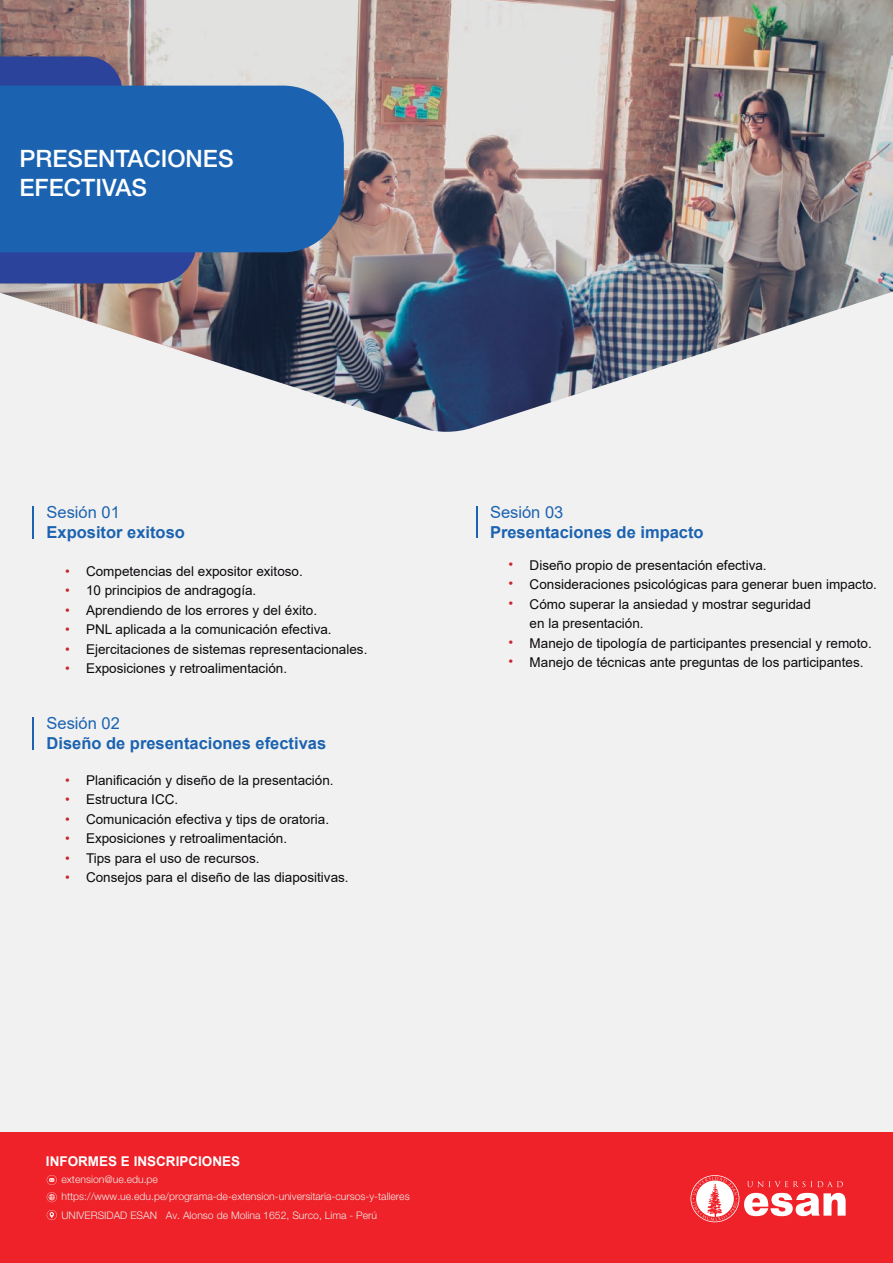
<style>
.page{position:relative;width:893px;height:1263px;background:#f2f1f1}
.page>*{position:absolute;margin:0;border:0;box-sizing:border-box;transform-origin:0 0}
.t1{font:500 24px/28.8px "Helvetica Neue";color:#fff}
.t2{font:700 16.5px "Arial";color:#1b63b0}
.t3{font:16.5px "Arial";color:#1b63b0}
.t4{font:13.5px/19.5px "Arial";color:#0b090c}
.t5{font:700 13.5px "Arial";color:#fff}
.t6{font:13.5px/19.5px "Arial";color:#c8282d;text-align:justify}
.t7{font:300 10.5px/17.2px "Helvetica Neue";color:#ecedec}
</style>
<div class="page">
<img style="left:0;top:0;width:893px;height:432px">
<svg style="left:0;top:56px;width:122px;height:30px;background:#344797"></svg>
<svg style="left:0;top:252px;width:196px;height:31px;background:#314699"></svg>
<div style="left:0;top:86px;width:344px;height:166px;background:#1b63b0"></div>
<hr style="left:32px;top:506px;width:2px;height:32px;background:#1b63b0">
<hr style="left:32px;top:717px;width:2px;height:32px;background:#1b63b0">
<hr style="left:476px;top:506px;width:1px;height:31px;background:#1b63b0">
<div style="left:0;top:1132px;width:893px;height:131px;background:#ee2228"></div>
<svg style="left:690px;top:1175px;width:156px;height:47px"></svg>
<svg style="left:47px;top:1210px;width:10px;height:10px"></svg>
<svg style="left:47px;top:1175px;width:10px;height:10px"></svg>
<svg style="left:47px;top:1192px;width:10px;height:10px"></svg>
<h1 class="t1" style="left:20px;top:144px;width:216px">PRESENTACIONES<br>EFECTIVAS</h1>
<p class="t3" style="left:47px;top:501px;width:75px">Sesión 01</p>
<p class="t2" style="left:47px;top:520px;width:140px">Expositor exitoso</p>
<p class="t4" style="left:86px;top:561px;width:283px">Competencias del expositor exitoso.<br>10 principios de andragogía.<br>Aprendiendo de los errores y del éxito.<br>PNL aplicada a la comunicación efectiva.<br>Ejercitaciones de sistemas representacionales.<br>Exposiciones y retroalimentación.</p>
<p class="t6" style="left:65px;top:561px;width:6px">• • • • • •</p>
<p class="t3" style="left:47px;top:712px;width:75px">Sesión 02</p>
<p class="t2" style="left:47px;top:731px;width:281px">Diseño de presentaciones efectivas</p>
<p class="t4" style="left:86px;top:770px;width:264px">Planificación y diseño de la presentación.<br>Estructura ICC.<br>Comunicación efectiva y tips de oratoria.<br>Exposiciones y retroalimentación.<br>Tips para el uso de recursos.<br>Consejos para el diseño de las diapositivas.</p>
<p class="t6" style="left:65px;top:770px;width:6px">• • • • • •</p>
<p class="t3" style="left:490px;top:501px;width:75px">Sesión 03</p>
<p class="t2" style="left:490px;top:520px;width:215px">Presentaciones de impacto</p>
<p class="t4" style="left:530px;top:555px;width:349px">Diseño propio de presentación efectiva.<br>Consideraciones psicológicas para generar buen impacto.<br>Cómo superar la ansiedad y mostrar seguridad<br>en la presentación.<br>Manejo de tipología de participantes presencial y remoto.<br>Manejo de técnicas ante preguntas de los participantes.</p>
<p class="t6" style="left:509px;top:554px;width:6px">• • •</p>
<p class="t6" style="left:509px;top:632px;width:6px">• •</p>
<p class="t5" style="left:46px;top:1152px;width:196px">INFORMES E INSCRIPCIONES</p>
<p class="t7" style="left:61px;top:1170px;width:350px">extension@ue.edu.pe https://www.ue.edu.pe/programa-de-extension-universitaria-cursos-y-talleres</p>
<p class="t7" style="left:61px;top:1206px;width:317px">UNIVERSIDAD ESAN Av. Alonso de Molina 1652, Surco, Lima - Perú</p>
</div>
